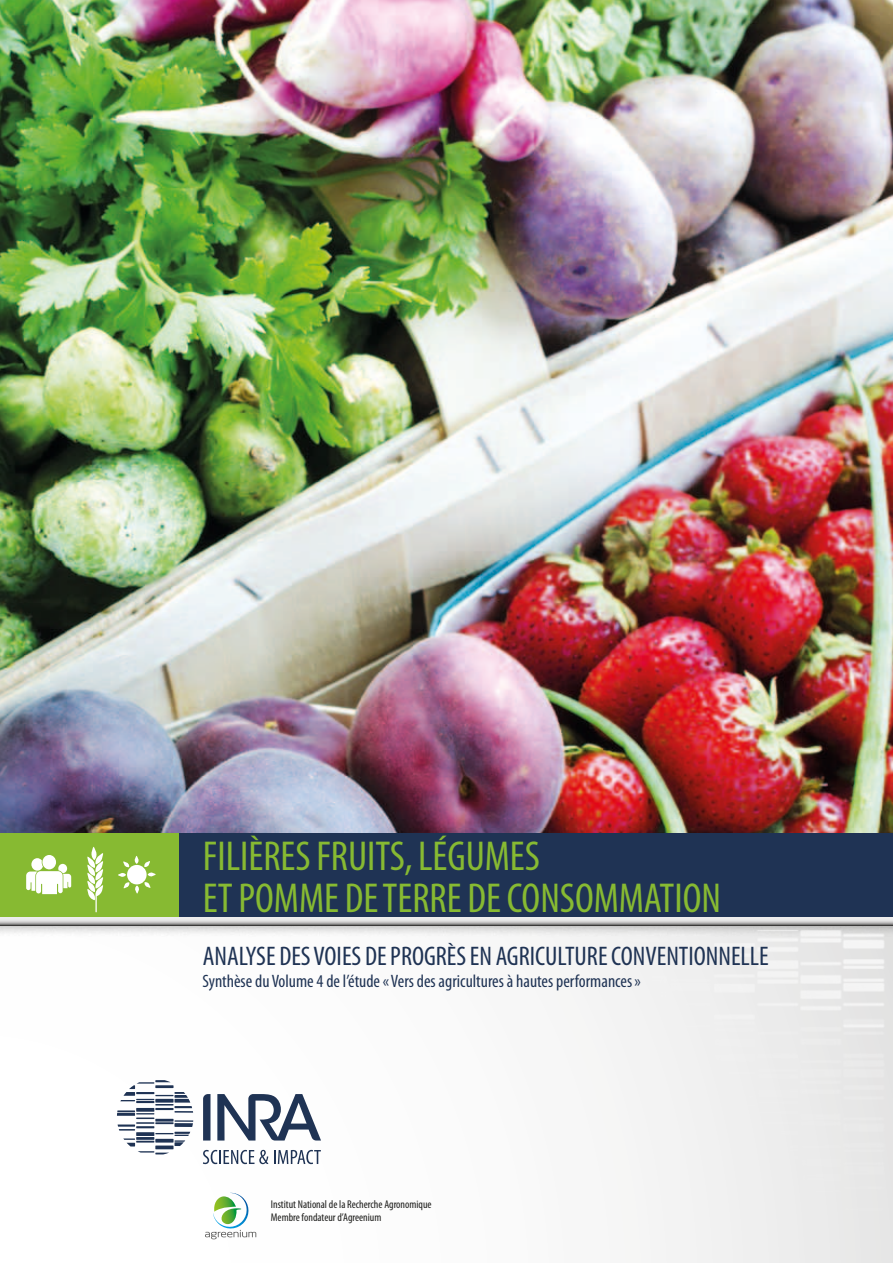
<style>
.page{position:relative;width:893px;height:1263px;background:#fff}
.page>*{position:absolute;margin:0;border:0;box-sizing:border-box;transform-origin:0 0}
.t1{font:condensed 42px/42px "Myriad Pro";color:#87ba32}
.t2{font:condensed 27px "Myriad Pro";color:#1f3354}
.t3{font:condensed 18px "Myriad Pro";color:#1f3354}
.t4{font:condensed 11.25px/13.5px "Myriad Pro";color:#1d1d1b}
</style>
<div class="page">
<img style="left:0;top:0;width:893px;height:833px">
<div style="left:0;top:905px;width:893px;height:33px;background:#1d1d1b;opacity:.4"></div>
<svg style="left:0;top:917px;width:893px;height:8px;background:#cbcaca"></svg>
<svg style="left:203px;top:1094px;width:118px;height:46px"></svg>
<svg style="left:117px;top:1080px;width:76px;height:74px"></svg>
<svg style="left:203px;top:1150px;width:118px;height:14px"></svg>
<svg style="left:205px;top:1193px;width:51px;height:46px"></svg>
<div style="left:0;top:833px;width:893px;height:84px;background:#1f3354"></div>
<div style="left:0;top:833px;width:179px;height:84px;background:#87ba32"></div>
<svg style="left:87px;top:847px;width:16px;height:65px"></svg>
<svg style="left:26px;top:855px;width:45px;height:39px"></svg>
<svg style="left:118px;top:856px;width:38px;height:38px"></svg>
<h1 class="t1" style="left:203px;top:836px;width:515px">filièreS Fruits, Légumes<br>et Pomme de terre de consommation</h1>
<h2 class="t2" style="left:203px;top:941px;width:567px">analyse des voies de progrès en agriculture conventionn elle</h2>
<h3 class="t3" style="left:202px;top:971px;width:440px">Synthèse du Volume 4 de l’étude « Vers des agricultures à hautes performances»</h3>
<p class="t4" style="left:271px;top:1197px;width:162px">Institut National de la Recherche Agronomique<br>Membre fondateur d’Agreenium</p>
</div>
